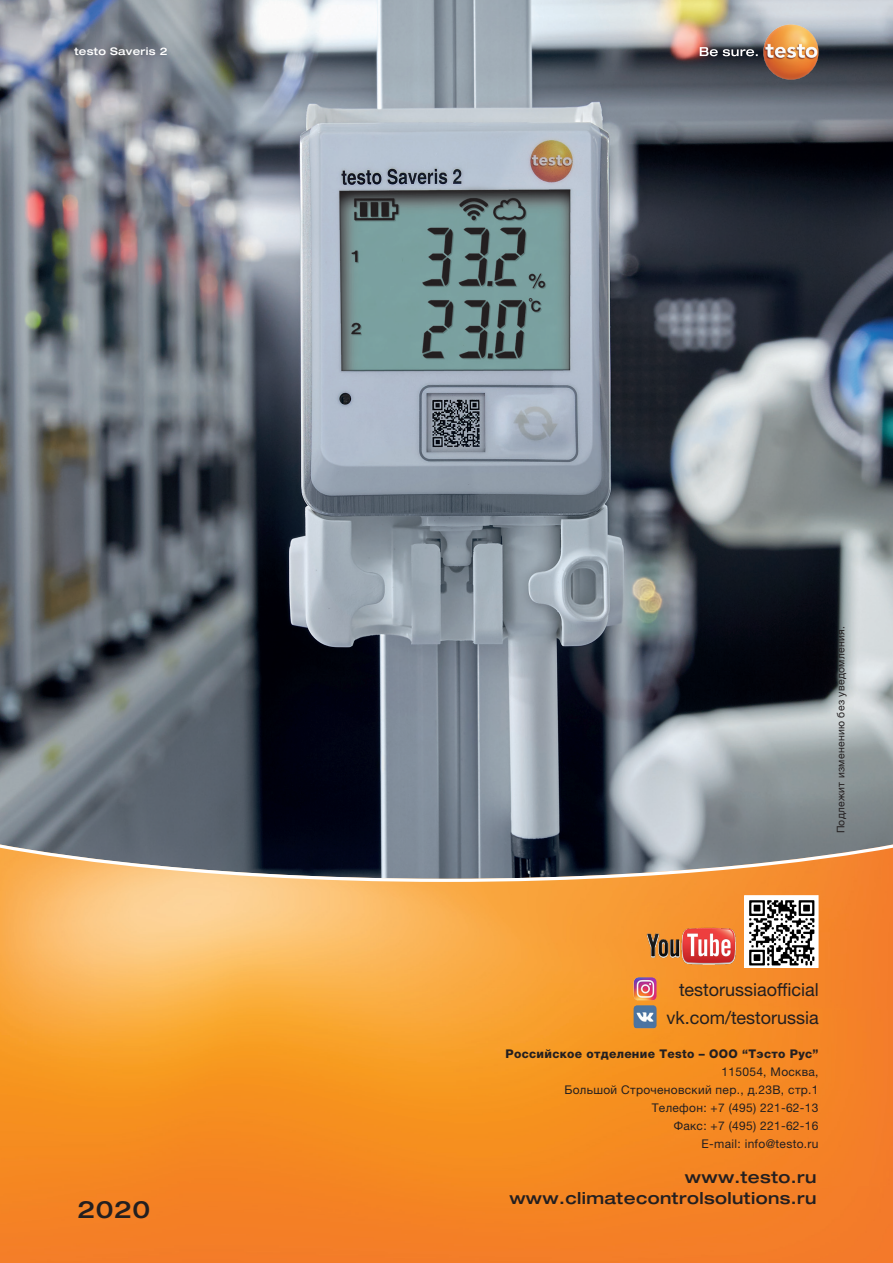
<style>
.page{position:relative;width:893px;height:1263px;background:#fff}
.page>*{position:absolute;margin:0;border:0;box-sizing:border-box;transform-origin:0 0}
.t1{font:500 expanded 24px "Helvetica Neue LTW1 G";color:#231f20}
.t2{font:18px "Helvetica Neue LTW1 G";color:#231f20}
.t3{font:500 expanded 16.5px/21px "Helvetica Neue LTW1 G";letter-spacing:.025em;color:#231f20;text-align:right}
.t4{font:12px/18px "Helvetica Neue LTW1 G";letter-spacing:.025em;color:#231f20;text-align:right}
.t5{font:800 12px "Helvetica Neue LTW1 G";letter-spacing:.025em;color:#231f20}
.t6{font:10.5px "Helvetica Neue LTW1 G";letter-spacing:.025em;color:#231f20}
.t7{font:500 expanded 10.5px "Helvetica Neue LTW1 G";letter-spacing:.025em;color:#fff}
</style>
<div class="page">
<img style="left:0;top:0;width:893px;height:840px">
<svg style="left:0;top:840px;width:893px;height:423px;background:#eb9237"></svg>
<svg style="left:700px;top:47px;width:58px;height:9px"></svg>
<img style="left:763px;top:24px;width:56px;height:56px;border-radius:28px">
<div style="left:745px;top:896px;width:73px;height:71px;background:#fff"></div>
<svg style="left:749px;top:900px;width:65px;height:65px"></svg>
<div style="left:744px;top:895px;width:75px;height:73px;border:1px solid #fff"></div>
<img style="left:640px;top:909px;width:102px;height:72px">
<img style="left:634px;top:1005px;width:22px;height:23px">
<img style="left:634px;top:977px;width:22px;height:23px">
<p class="t7" style="left:74px;top:44px;width:95px">testo Saveris 2</p>
<h1 class="t1" style="left:77px;top:1194px;width:74px">2020</h1>
<p class="t6" style="left:834px;top:833px;width:208px;rotate:-90deg">Подлежит изменению без уведомления.</p>
<h2 class="t2" style="left:679px;top:979px;width:141px">testorussiaofficial</h2>
<h2 class="t2" style="left:666px;top:1007px;width:154px">vk.com/testorussia</h2>
<p class="t5" style="left:506px;top:1046px;width:314px">Российское отделение Testo – OOO “Тэсто Рус”</p>
<p class="t4" style="left:564px;top:1062px;width:256px">115054, Москва,<br>Большой Строченовский пер., д.23В, стр.1<br>Телефон: +7 (495) 221-62-13<br>Факс: +7 (495) 221-62-16<br>E-mail: info@testo.ru</p>
<h3 class="t3" style="left:509px;top:1166px;width:309px">www.testo.ru www.climatecontrolsolutions.ru</h3>
</div>
